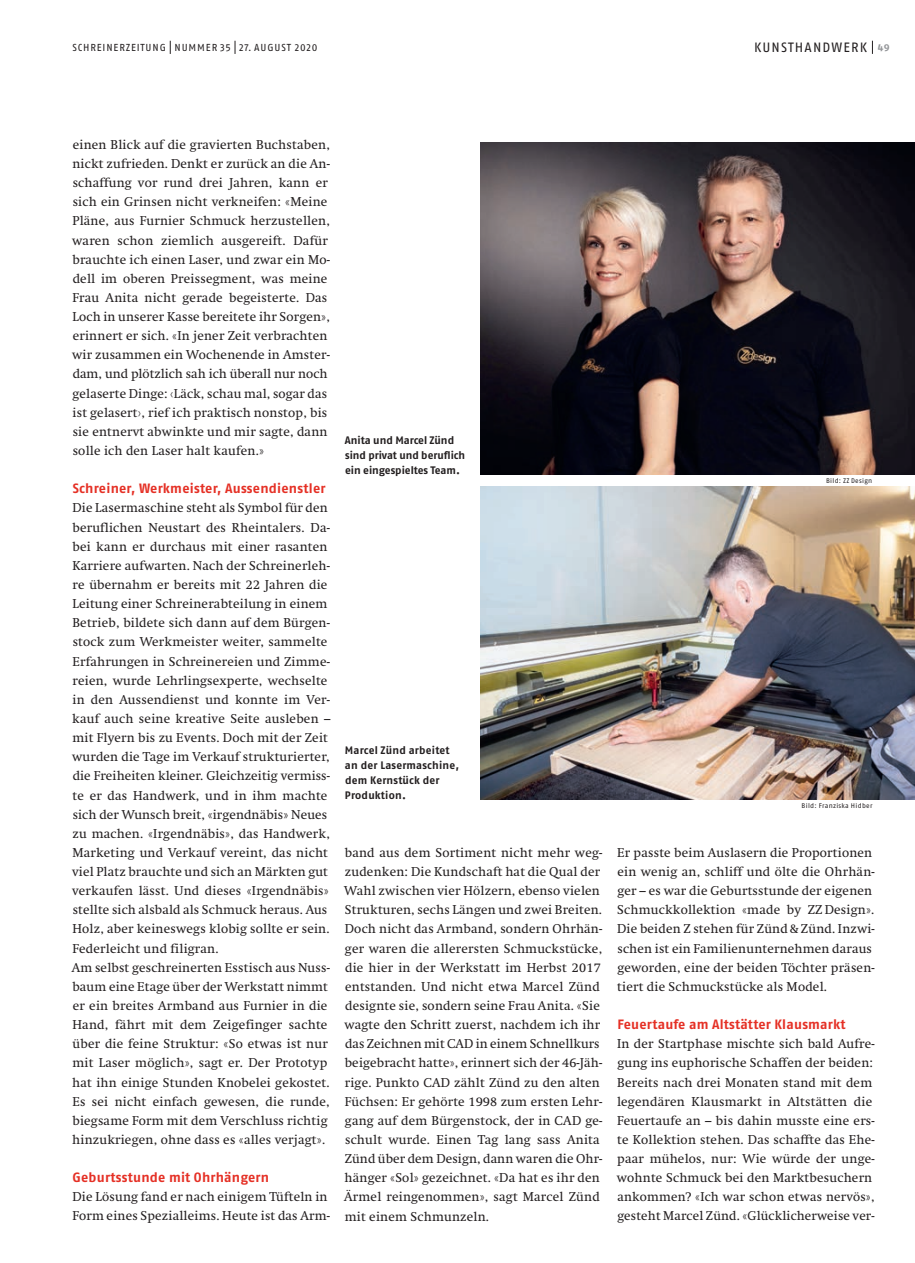
<style>
.page{position:relative;width:915px;height:1263px;background:#fff}
.page>*{position:absolute;margin:0;border:0;box-sizing:border-box;transform-origin:0 0}
.t1{font:700 13.5px "Fago OT";letter-spacing:.02em;color:#e53025}
.t2{font:13.5px "Fago OT";letter-spacing:.085em;color:#231f20}
.t3{font:12.75px/19.2px "Swift";letter-spacing:.02em;color:#231f20}
.t4{font:12.6px/19.2px "Swift";letter-spacing:.015em;color:#231f20}
.t5{font:700 10.8px/15.3px "Fago OT";letter-spacing:.005em;color:#231f20}
.t6{font:10.2px "Fago OT";letter-spacing:.085em;color:#231f20}
.t7{font:6.75px "Fago OT";letter-spacing:.045em;color:#231f20}
.s1{font-weight:700;font-size:10.2px;color:#939598}
</style>
<div class="page">
<img style="left:480px;top:142px;width:434px;height:332px">
<img style="left:480px;top:487px;width:434px;height:312px">
<svg style="left:871px;top:41px;width:1px;height:13px"></svg>
<svg style="left:170px;top:41px;width:1px;height:13px"></svg>
<svg style="left:235px;top:41px;width:1px;height:13px"></svg>
<p class="t6" style="left:72px;top:41px;width:18px">SCHRE</p>
<p class="t6" style="left:103px;top:41px;width:11px">INER</p>
<p class="t6" style="left:126px;top:41px;width:22px">ZEITUN</p>
<p class="t6" style="left:160px;top:41px;width:159px">G NU MMER 35 27. Aug ust 2020</p>
<p class="t2" style="left:753px;top:39px;width:137px">Kunsthandwerk <span class="s1">49</span></p>
<p class="t3" style="left:72px;top:135px;width:259px">einen Blick auf die gravierten Buchstaben, nickt zufrieden. Denkt er zurück an die An&shy;schaffung vor rund drei Jahren, kann er sich ein Grinsen nicht verkneifen: «Meine Pläne, aus Furnier Schmuck herzustellen, waren schon ziemlich ausgereift. Dafür brauchte ich einen Laser, und zwar ein Mo&shy;dell im oberen Preissegment, was meine Frau Anita nicht gerade begeisterte. Das Loch in unserer Kasse bereitete ihr Sorgen», erinnert er sich. «In jener Zeit verbrachten wir zusammen ein Wochenende in Amster&shy;dam, und plötzlich sah ich überall nur noch gelaserte Dinge: ‹Läck, schau mal, sogar das ist gelasert›, rief ich praktisch nonstop, bis sie entnervt abwinkte und mir sagte, dann solle ich den Laser halt kaufen.»</p>
<p class="t1" style="left:73px;top:480px;width:254px">Schreiner, Werkmeister, Aussendienstler</p>
<p class="t3" style="left:72px;top:499px;width:260px">Die Lasermaschine steht als Symbol für den beruflichen Neustart des Rheintalers. Da&shy;bei kann er durchaus mit einer rasanten Karriere aufwarten. Nach der Schreinerleh&shy;re übernahm er bereits mit 22 Jahren die Leitung einer Schreinerabteilung in einem Betrieb, bildete sich dann auf dem Bürgen&shy;stock zum Werkmeister weiter, sammelte Erfahrungen in Schreinereien und Zimme&shy;reien, wurde Lehrlingsexperte, wechselte in den Aussendienst und konnte im Ver&shy;kauf auch seine kreative Seite ausleben – mit Flyern bis zu Events. Doch mit der Zeit wurden die Tage im Verkauf strukturierter, die Freiheiten kleiner. Gleichzeitig vermiss&shy;te er das Handwerk, und in ihm machte sich der Wunsch breit, «irgendnäbis» Neues zu machen. «Irgendnäbis», das Handwerk, Marketing und Verkauf vereint, das nicht viel Platz brauchte und sich an Märkten gut verkaufen lässt. Und dieses «Irgendnäbis» stellte sich alsbald als Schmuck heraus. Aus Holz, aber keineswegs klobig sollte er sein.<br>Federleicht und filigran.<br>Am selbst geschreinerten Esstisch aus Nuss&shy;baum eine Etage über der Werkstatt nimmt er ein breites Armband aus Furnier in die Hand, fährt mit dem Zeigefinger sachte über die feine Struktur: «So etwas ist nur mit Laser möglich», sagt er. Der Prototyp hat ihn einige Stunden Knobelei gekostet.<br>Es sei nicht einfach gewesen, die runde, biegsame Form mit dem Verschluss richtig hinzukriegen, ohne dass es «alles verjagt».</p>
<p class="t1" style="left:73px;top:1169px;width:198px">Geburtsstunde mit Ohrhängern</p>
<p class="t3" style="left:72px;top:1187px;width:259px">Die Lösung fand er nach einigem Tüfteln in<br>Form eines Spezialleims. Heute ist das Arm-</p>
<p class="t5" style="left:345px;top:432px;width:122px">Anita und Marcel Zünd sind privat und beruflich ein eingespieltes Team.</p>
<p class="t5" style="left:345px;top:742px;width:116px">Marcel Zünd arbeitet an der Lasermaschine, dem Kernstück der<br>Produktion.</p>
<p class="t7" style="left:825px;top:476px;width:48px">Bild: ZZ Design</p>
<p class="t7" style="left:801px;top:801px;width:72px">Bild: Franziska H idber</p>
<p class="t3" style="left:344px;top:843px;width:260px">band aus dem Sortiment nicht mehr weg&shy;zudenken: Die Kundschaft hat die Qual der Wahl zwischen vier Hölzern, ebenso vielen Strukturen, sechs Längen und zwei Breiten.<br>Doch nicht das Armband, sondern Ohrhän&shy;ger waren die allerersten Schmuckstücke, die hier in der Werkstatt im Herbst 2017 entstanden. Und nicht etwa Marcel Zünd designte sie, sondern seine Frau Anita. «Sie wagte den Schritt zuerst, nachdem ich ihr das Zeichnen mit CAD in einem Schnellkurs beigebracht hatte», erinnert sich der 46-Jäh&shy;rige. Punkto CAD zählt Zünd zu den alten Füchsen: Er gehörte 1998 zum ersten Lehr&shy;gang auf dem Bürgenstock, der in CAD ge&shy;schult wurde. Einen Tag lang sass Anita Zünd über dem Design, dann waren die Ohr&shy;hänger «Sol» gezeichnet. «Da hat es ihr den Ärmel reingenommen», sagt Marcel Zünd mit einem Schmunzeln.</p>
<p class="t3" style="left:617px;top:843px;width:259px">Er passte beim Auslasern die Proportionen ein wenig an, schliff und ölte die Ohrhän&shy;ger – es war die Geburtsstunde der eigenen Schmuckkollektion «made by ZZ Design».<br>Die beiden Z stehen für Zünd &amp; Zünd. Inzwi&shy;schen ist ein Familienunternehmen daraus geworden, eine der beiden Töchter präsen&shy;tiert die Schmuckstücke als Model.</p>
<p class="t1" style="left:617px;top:1016px;width:230px">Feuertaufe am Altstätter Klausmarkt</p>
<p class="t3" style="left:616px;top:1034px;width:259px">In der Startphase mischte sich bald Aufre&shy;gung ins euphorische Schaffen der beiden:<br>Bereits nach drei Monaten stand mit dem legendären Klausmarkt in Altstätten die Feuertaufe an – bis dahin musste eine ers&shy;te Kollektion stehen. Das schaffte das Ehe&shy;paar mühelos, nur: Wie würde der unge&shy;wohnte Schmuck bei den Marktbesuchern</p>
<p class="t4" style="left:617px;top:1187px;width:259px">ankommen? «Ich war schon etwas nervös», gesteht Marcel Zünd. «Glücklicherweise ver-</p>
</div>
